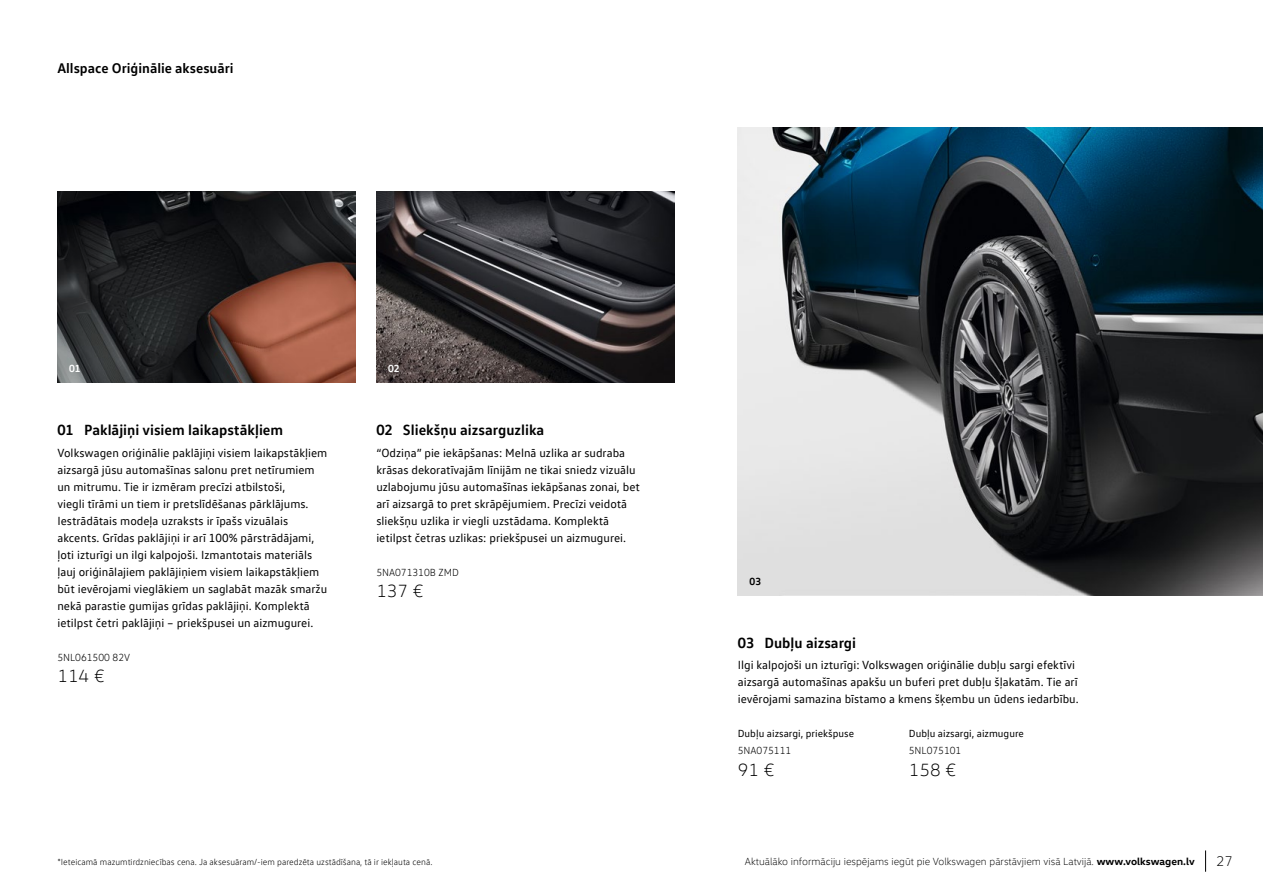
<style>
.page{position:relative;width:1263px;height:893px;background:#fff}
.page>*{position:absolute;margin:0;border:0;box-sizing:border-box;transform-origin:0 0}
.t1{font:300 18px "VW Head";color:#000}
.t2{font:700 15px "VW Text";color:#000}
.t3{font:700 14.25px "VW Text";color:#000}
.t4{font:300 14.25px "VW Head";color:#000}
.t5{font:12px/17px "VW Text";color:#000}
.t6{font:300 10.5px "VW Head";color:#000}
.t7{font:10.5px "VW Text";color:#000}
.t8{font:300 10.5px "VW Text";color:#000}
.t9{font:700 10.5px "VW Text";color:#fff}
.t10{font:700 10.5px "VW Text";color:#000}
.t11{font:300 9px "VW Text";color:#000}
.s1{font-weight:700}
</style>
<div class="page">
<svg style="left:57px;top:191px;width:298px;height:192px;background:#3d2e2a"></svg>
<img style="left:376px;top:191px;width:298px;height:192px">
<img style="left:738px;top:128px;width:525px;height:467px">
<svg style="left:1205px;top:850px;width:1px;height:22px"></svg>
<p class="t3" style="left:57px;top:59px;width:178px">Allspace Oriģinālie aksesuāri</p>
<p class="t9" style="left:69px;top:362px;width:13px">01</p>
<p class="t9" style="left:388px;top:362px;width:13px">02</p>
<p class="t2" style="left:57px;top:420px;width:227px">01 Paklājiņi visiem laikapstākļiem</p>
<p class="t5" style="left:57px;top:444px;width:271px">Volkswagen oriģinālie paklājiņi visiem laikapstākļiem aizsargā jūsu automašīnas salonu pret netīrumiem un mitrumu. Tie ir izmēram precīzi atbilstoši,<br>viegli tīrāmi un tiem ir pretslīdēšanas pārklājums.<br>Iestrādātais modeļa uzraksts ir īpašs vizuālais akcents. Grīdas paklājiņi ir arī 100% pārstrādājami, ļoti izturīgi un ilgi kalpojoši. Izmantotais materiāls ļauj oriģinālajiem paklājiņiem visiem laikapstākļiem būt ievērojami vieglākiem un saglabāt mazāk smaržu nekā parastie gumijas grīdas paklājiņi. Komplektā ietilpst četri paklājiņi – priekšpusei un aizmugurei.</p>
<p class="t8" style="left:57px;top:651px;width:74px">5NL061500 82V</p>
<h1 class="t1" style="left:57px;top:665px;width:49px">114 €</h1>
<p class="t2" style="left:376px;top:420px;width:169px">02 Sliekšņu aizsarguzlika</p>
<p class="t5" style="left:376px;top:444px;width:265px">“Odziņa” pie iekāpšanas: Melnā uzlika ar sudraba krāsas dekoratīvajām līnijām ne tikai sniedz vizuālu uzlabojumu jūsu automašīnas iekāpšanas zonai, bet arī aizsargā to pret skrāpējumiem. Precīzi veidotā sliekšņu uzlika ir viegli uzstādama. Komplektā ietilpst četras uzlikas: priekšpusei un aizmugurei.</p>
<p class="t8" style="left:376px;top:566px;width:84px">5NA071310B ZMD</p>
<h1 class="t1" style="left:376px;top:580px;width:49px">137 €</h1>
<p class="t10" style="left:749px;top:574px;width:13px">03</p>
<p class="t2" style="left:738px;top:633px;width:120px">03 Dubļu aizsargi</p>
<p class="t5" style="left:738px;top:656px;width:342px">Ilgi kalpojoši un izturīgi: Volkswagen oriģinālie dubļu sargi efektīvi aizsargā automašīnas apakšu un buferi pret dubļu šļakatām. Tie arī ievērojami samazina bīstamo a kmens šķembu un ūdens iedarbību.</p>
<p class="t7" style="left:738px;top:727px;width:118px">Dubļu aizsargi, priekšpuse</p>
<p class="t7" style="left:909px;top:727px;width:117px">Dubļu aizsargi, aizmugure</p>
<p class="t8" style="left:738px;top:745px;width:55px">5NA075111</p>
<p class="t8" style="left:909px;top:745px;width:54px">5NL075101</p>
<h1 class="t1" style="left:738px;top:759px;width:38px">91 €</h1>
<h1 class="t1" style="left:909px;top:759px;width:49px">158 €</h1>
<p class="t11" style="left:57px;top:856px;width:377px">*Ieteicamā mazumtirdzniecības cena. Ja aksesuāram/-iem paredzēta uzstādīšana, tā ir iekļauta cenā.</p>
<p class="t6" style="left:745px;top:855px;width:451px">Aktuālāko informāciju iespējams iegūt pie Volkswagen pārstāvjiem visā Latvijā. <span class="s1">www.volkswagen.lv</span></p>
<p class="t4" style="left:1216px;top:853px;width:18px">27</p>
</div>
